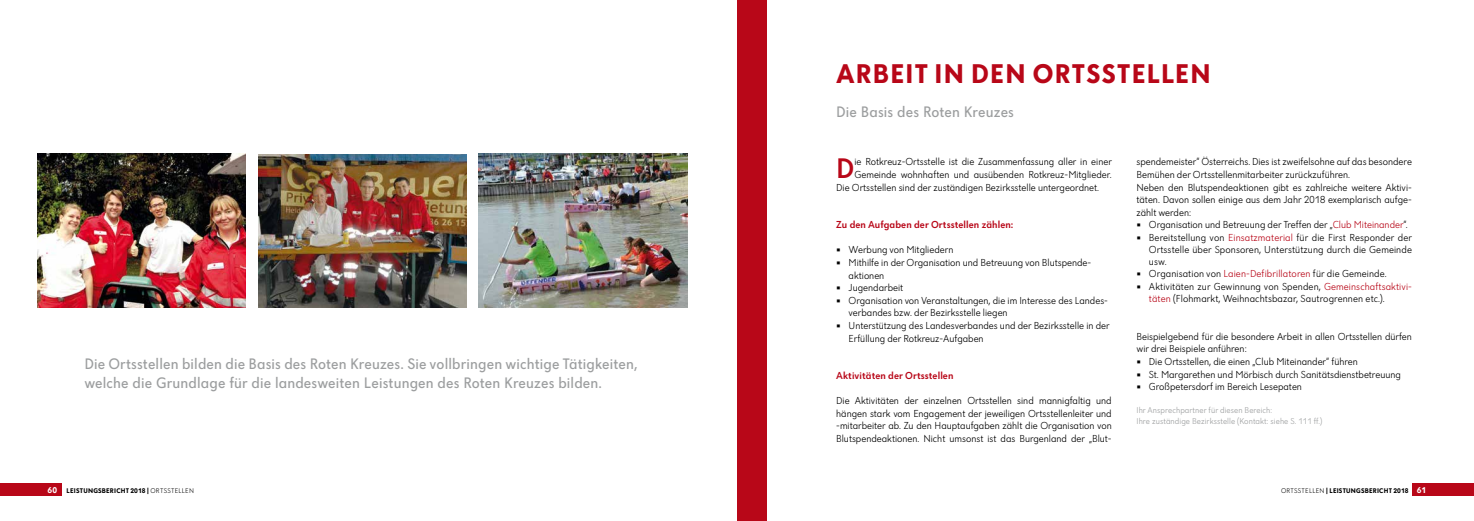
<style>
.page{position:relative;width:1474px;height:521px;background:#fff}
.page>*{position:absolute;margin:0;border:0;box-sizing:border-box;transform-origin:0 0}
.t1{font:500 29.31px "Dunant";color:#b80718}
.t2{font:700 28px "Dunant";letter-spacing:.045em;color:#b80718}
.t3{font:15.75px/19.2px "Dunant";letter-spacing:.01em;color:#9c9e9f}
.t4{font:300 10.5px/12.6px "Dunant";color:#000}
.t5{font:500 10.5px "Dunant";letter-spacing:.01em;color:#b80718}
.t6{font:300 8.75px/10.5px "Dunant";letter-spacing:.01em;color:#9c9e9f}
.t7{font:700 8.75px "Dunant";color:#fff}
.t8{font:700 7px "Dunant";letter-spacing:.035em;color:#000}
.s1{font-weight:400}
.s2{color:#b80718}
.s3{font-weight:300}
</style>
<div class="page">
<div style="left:1411px;top:484px;width:62px;height:12px;background:#b80718"></div>
<div style="left:0;top:484px;width:62px;height:12px;background:#b80718"></div>
<div style="left:737px;top:0;width:29px;height:521px;background:#b80718"></div>
<img style="left:37px;top:154px;width:209px;height:154px">
<img style="left:258px;top:154px;width:208px;height:154px">
<img style="left:479px;top:154px;width:208px;height:154px">
<h2 class="t2" style="left:836px;top:58px;width:375px">ARBEIT IN DEN ORTSSTELLEN</h2>
<h3 class="t3" style="left:84px;top:354px;width:555px">Die Ortsstellen bilden die Basis des Roten Kreuzes. Sie vollbringen wichtige Tätigkeiten, welche die Grundlage für die landesweiten Leistungen des Roten Kreuzes bilden.</h3>
<h3 class="t3" style="left:836px;top:102px;width:179px">Die Basis des Roten Kreuzes</h3>
<h1 class="t1" style="left:836px;top:152px;width:20px">D</h1>
<p class="t4" style="left:854px;top:156px;width:259px">ie Rotkreuz-Ortsstelle ist die Zusammenfassung aller in einer</p>
<p class="t4" style="left:854px;top:168px;width:259px">Gemeinde wohnhaften und ausübenden Rotkreuz-Mitglieder.</p>
<p class="t4" style="left:836px;top:181px;width:264px">Die Ortsstellen sind der zuständigen Bezirksstelle untergeordnet.</p>
<p class="t5" style="left:836px;top:219px;width:179px">Zu den Aufgaben der Ortsstellen zählen:</p>
<p class="t4" style="left:836px;top:244px;width:119px"><span class="s1">•</span> Werbung von Mitgliedern</p>
<p class="t4" style="left:848px;top:256px;width:244px;text-indent:-12px"><span class="s1">•</span> Mithilfe in der Organisation und Betreuung von Blutspende&shy;aktionen</p>
<p class="t4" style="left:836px;top:281px;width:68px"><span class="s1">•</span> Jugendarbeit</p>
<p class="t4" style="left:848px;top:294px;width:261px;text-indent:-12px"><span class="s1">•</span> Organisation von Veranstaltungen, die im Interesse des Landes&shy;verbandes bzw. der Bezirksstelle liegen</p>
<p class="t4" style="left:848px;top:319px;width:262px;text-indent:-12px"><span class="s1">•</span> Unterstützung des Landesverbandes und der Bezirksstelle in der<br>Erfüllung der Rotkreuz-Aufgaben</p>
<p class="t5" style="left:836px;top:369px;width:119px">Aktivitäten der Ortsstellen</p>
<p class="t4" style="left:836px;top:394px;width:277px;text-align:justify">Die Aktivitäten der einzelnen Ortsstellen sind mannigfaltig und hängen stark vom Engagement der jeweiligen Ortsstellenleiter und -mitarbeiter ab. Zu den Hauptaufgaben zählt die Organisation von Blutspendeaktionen. Nicht umsonst ist das Burgenland der „Blut-</p>
<p class="t4" style="left:1136px;top:156px;width:277px">spendemeister“ Österreichs. Dies ist zweifelsohne auf das besondere Bemühen der Ortsstellenmitarbeiter zurückzuführen.<br>Neben den Blutspendeaktionen gibt es zahlreiche weitere Aktivi&shy;täten. Davon sollen einige aus dem Jahr 2018 exemplarisch aufge&shy;zählt werden:</p>
<p class="t4" style="left:1136px;top:219px;width:273px"><span class="s1">•</span> Organisation und Betreuung der Treffen der „<span class="s2">Club Miteinander</span>“.</p>
<p class="t4" style="left:1148px;top:231px;width:265px;line-height:12.2px;text-align:justify;text-indent:-12px"><span class="s1">•</span> Bereitstellung von <span class="s2">Einsatzmaterial</span> für die First Responder der Ortsstelle über Sponsoren, Unterstützung durch die Gemeinde usw.</p>
<p class="t4" style="left:1136px;top:268px;width:252px"><span class="s1">•</span> Organisation von <span class="s2">Laien-Defibrillatoren</span> für die Gemeinde.</p>
<p class="t4" style="left:1148px;top:280px;width:264px;line-height:12.2px;text-indent:-12px"><span class="s1">•</span> Aktivitäten zur Gewinnung von Spenden, <span class="s2">Gemeinschaftsaktivi&shy;täten</span> (Flohmarkt, Weihnachtsbazar, Sautrogrennen etc.).</p>
<p class="t4" style="left:1136px;top:330px;width:277px">Beispielgebend für die besondere Arbeit in allen Ortsstellen dürfen wir drei Beispiele anführen:</p>
<p class="t4" style="left:1136px;top:355px;width:223px"><span class="s1">•</span> Die Ortsstellen, die einen „Club Miteinander“ führen</p>
<p class="t4" style="left:1136px;top:368px;width:266px"><span class="s1">•</span> St. Margarethen und Mörbisch durch Sanitätsdienstbetreuung</p>
<p class="t4" style="left:1136px;top:380px;width:167px"><span class="s1">•</span> Großpetersdorf im Bereich Lesepaten</p>
<p class="t6" style="left:1136px;top:405px;width:187px">Ihr Ansprechpartner für diesen Bereich:<br>Ihre zuständige Bezirksstelle (Kontakt: siehe S. 111 ff.)</p>
<p class="t8" style="left:67px;top:486px;width:129px">LEISTUNGSBERICHT 2018 | <span class="s3">ORTSSTELLEN</span></p>
<p class="t8" style="left:1280px;top:486px;width:129px"><span class="s3">ORTSSTELLEN</span> | LEISTUNGSBERICHT 2018</p>
<p class="t7" style="left:48px;top:485px;width:11px">60</p>
<p class="t7" style="left:1416px;top:485px;width:11px">61</p>
</div>
